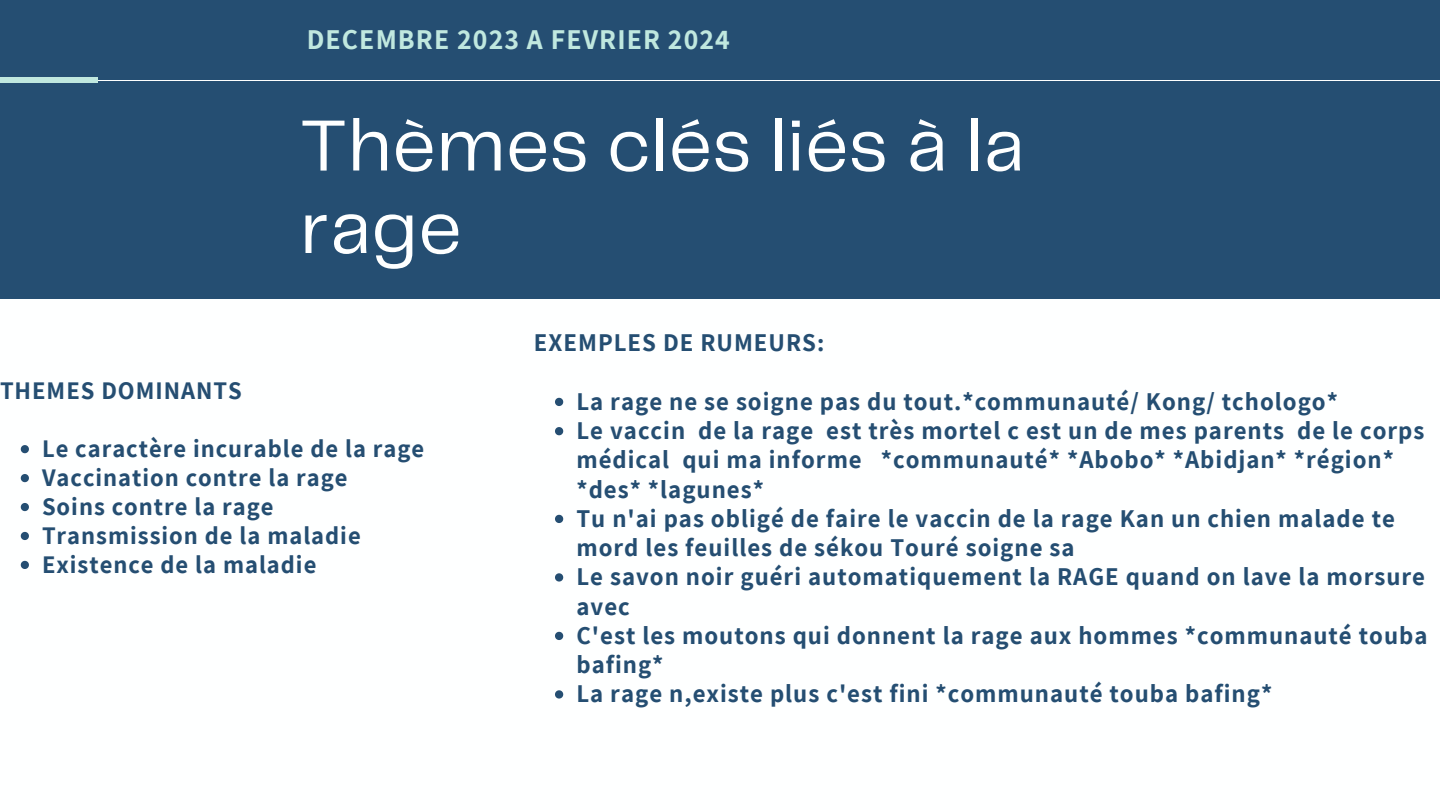
<style>
.page{position:relative;width:1440px;height:810px;background:#fff}
.page>*{position:absolute;margin:0;border:0;box-sizing:border-box;transform-origin:0 0}
.t1{font:75px/82.5px "Telegraf";letter-spacing:.01em;color:#feffff}
.t2{font:700 28px "Assistant";letter-spacing:.04em;color:#c0e8df}
.t3{font:700 25px/29.2px "Assistant";letter-spacing:.04em;color:#254e72}
.t4{font:700 24.7px "Assistant";letter-spacing:.04em;color:#254e72}
</style>
<div class="page">
<div style="left:0;top:0;width:1440px;height:298px;background:#254e72"></div>
<hr style="left:0;top:80px;width:1440px;height:1px;background:#feffff">
<div style="left:0;top:77px;width:97px;height:6px;background:#c0e8df"></div>
<svg style="left:21px;top:445px;width:8px;height:8px"></svg>
<svg style="left:21px;top:474px;width:8px;height:8px"></svg>
<svg style="left:21px;top:503px;width:8px;height:8px"></svg>
<svg style="left:21px;top:532px;width:8px;height:8px"></svg>
<svg style="left:21px;top:561px;width:8px;height:8px"></svg>
<svg style="left:555px;top:398px;width:8px;height:8px"></svg>
<svg style="left:555px;top:427px;width:8px;height:8px"></svg>
<svg style="left:555px;top:515px;width:8px;height:8px"></svg>
<svg style="left:555px;top:573px;width:8px;height:9px"></svg>
<svg style="left:555px;top:632px;width:8px;height:8px"></svg>
<svg style="left:555px;top:690px;width:8px;height:9px"></svg>
<h1 class="t2" style="left:307px;top:21px;width:425px">DECEMBRE 2023 A FEVRIER 2024</h1>
<h2 class="t1" style="left:300px;top:108px;width:726px">Thèmes clés liés à la rage</h2>
<h3 class="t4" style="left:0;top:374px;width:243px">THEMES DOMINANTS</h3>
<p class="t4" style="left:42px;top:432px;width:384px">Le caractère incurable de la rage</p>
<p class="t4" style="left:42px;top:461px;width:307px">Vaccination contre la rage</p>
<p class="t4" style="left:42px;top:490px;width:233px">Soins contre la rage</p>
<p class="t4" style="left:42px;top:519px;width:320px">Transmission de la maladie</p>
<p class="t4" style="left:42px;top:548px;width:276px">Existence de la maladie</p>
<p class="t3" style="left:534px;top:328px;width:292px">EXEMPLES DE RUMEURS:</p>
<h3 class="t3" style="left:576px;top:386px;width:763px">La rage ne se soigne pas du tout.*communauté/ Kong/ tchologo*</h3>
<p class="t3" style="left:576px;top:415px;width:849px">Le vaccin de la rage est très mortel c est un de mes parents de le corps médical qui ma informe *communauté* *Abobo* *Abidjan* *région* *des* *lagunes*</p>
<p class="t3" style="left:576px;top:503px;width:820px">Tu n'ai pas obligé de faire le vaccin de la rage Kan un chien malade te mord les feuilles de sékou Touré soigne sa</p>
<p class="t3" style="left:576px;top:562px;width:850px">Le savon noir guéri automatiquement la RAGE quand on lave la morsure avec</p>
<p class="t3" style="left:576px;top:620px;width:852px">C'est les moutons qui donnent la rage aux hommes *communauté touba bafing*</p>
<p class="t3" style="left:576px;top:679px;width:697px">La rage n,existe plus c'est fini *communauté touba bafing*</p>
</div>
